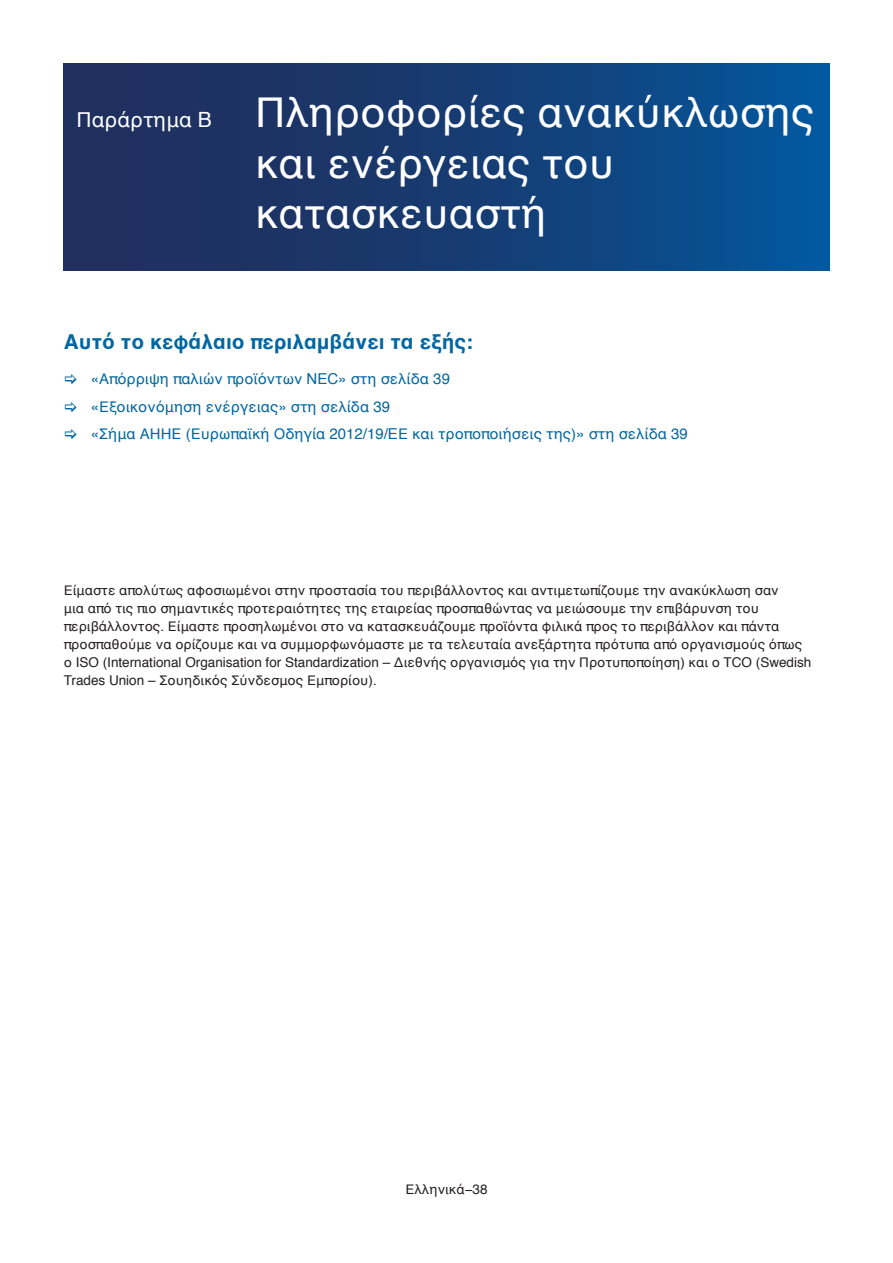
<style>
.page{position:relative;width:893px;height:1263px;background:#fff}
.page>*{position:absolute;margin:0;border:0;box-sizing:border-box;transform-origin:0 0}
.t1{font:42px/50.4px "Helvetica";color:#fff}
.t2{font:700 21px "Helvetica";color:#0166a1}
.t3{font:15px/27.8px "Helvetica";color:#0166a1}
.t4{font:13.5px/18px "Helvetica";color:#231f20}
.s1{font-size:21px}
</style>
<div class="page">
<div style="left:64px;top:64px;width:765px;height:206px;background:linear-gradient(to right,#242954,#055497)"></div>
<h1 class="t1" style="left:255px;top:89px;width:561px;text-indent:-179px"><span class="s1">Παράρτημα B</span> Πληροφορίες ανακύκλωσης και ενέργειας του κατασκευαστή</h1>
<h2 class="t2" style="left:64px;top:324px;width:407px">Αυτό το κεφάλαιο περιλαμβάνει τα εξής:</h2>
<p class="t3" style="left:91px;top:365px;width:599px">«Απόρριψη παλιών προϊόντων NEC» στη σελίδα 39<br>«Εξοικονόμηση ενέργειας» στη σελίδα 39<br>«Σήμα ΑΗΗΕ (Ευρωπαϊκή Οδηγία 2012/19/EΕ και τροποποιήσεις της)» στη σελίδα 39</p>
<p class="t4" style="left:64px;top:581px;width:749px">Είμαστε απολύτως αφοσιωμένοι στην προστασία του περιβάλλοντος και αντιμετωπίζουμε την ανακύκλωση σαν<br>μια από τις πιο σημαντικές προτεραιότητες της εταιρείας προσπαθώντας να μειώσουμε την επιβάρυνση του περιβάλλοντος. Είμαστε προσηλωμένοι στο να κατασκευάζουμε προϊόντα φιλικά προς το περιβάλλον και πάντα προσπαθούμε να ορίζουμε και να συμμορφωνόμαστε με τα τελευταία ανεξάρτητα πρότυπα από οργανισμούς όπως ο ISO (International Organisation for Standardization – Διεθνής οργανισμός για την Προτυποποίηση) και ο TCO (Swedish Trades Union – Σουηδικός Σύνδεσμος Εμπορίου).</p>
<p class="t4" style="left:405px;top:1181px;width:84px">Ελληνικά−38</p>
</div>
